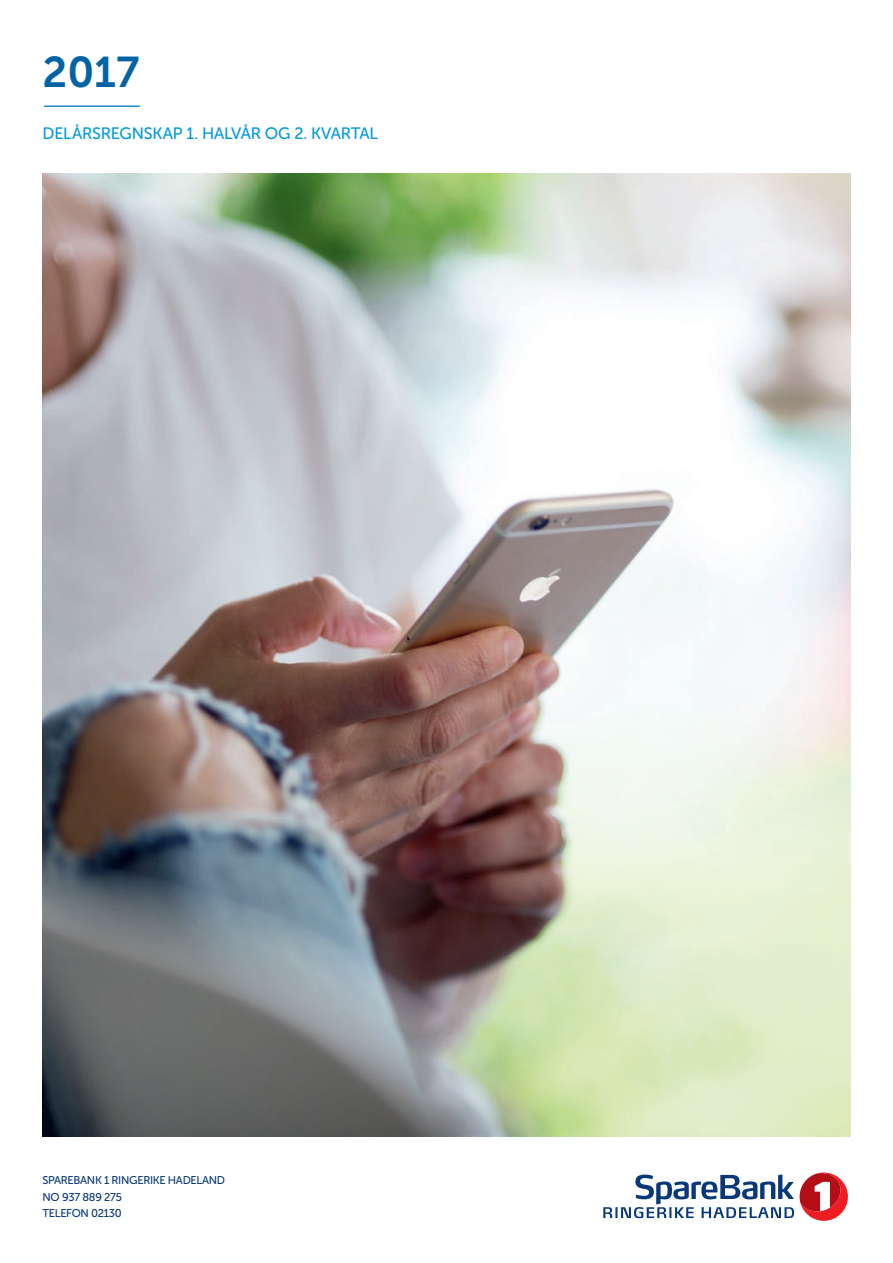
<style>
.page{position:relative;width:893px;height:1263px;background:#fff}
.page>*{position:absolute;margin:0;border:0;box-sizing:border-box;transform-origin:0 0}
.t1{font:42.9px "Museo Sans 700";color:#0064a4}
.t2{font:16.5px "Museo Sans Rounded 500";letter-spacing:-.015em;color:#069ad9}
.t3{font:11.25px/16.5px "Museo Sans Rounded 500";letter-spacing:-.025em;color:#083879}
</style>
<div class="page">
<img style="left:43px;top:173px;width:807px;height:963px">
<hr style="left:44px;top:105px;width:96px;height:2px;background:#1c8ece">
<svg style="left:603px;top:1174px;width:191px;height:44px"></svg>
<svg style="left:800px;top:1172px;width:48px;height:49px"></svg>
<h1 class="t1" style="left:43px;top:48px;width:99px">2017</h1>
<h2 class="t2" style="left:43px;top:124px;width:337px">DELÅRSREGNSKAP 1. HALVÅR OG 2. KVARTAL</h2>
<p class="t3" style="left:43px;top:1172px;width:184px">SPAREBANK 1 RINGERIKE HADELAND<br>NO 937 889 275<br>TELEFON 02130</p>
</div>
